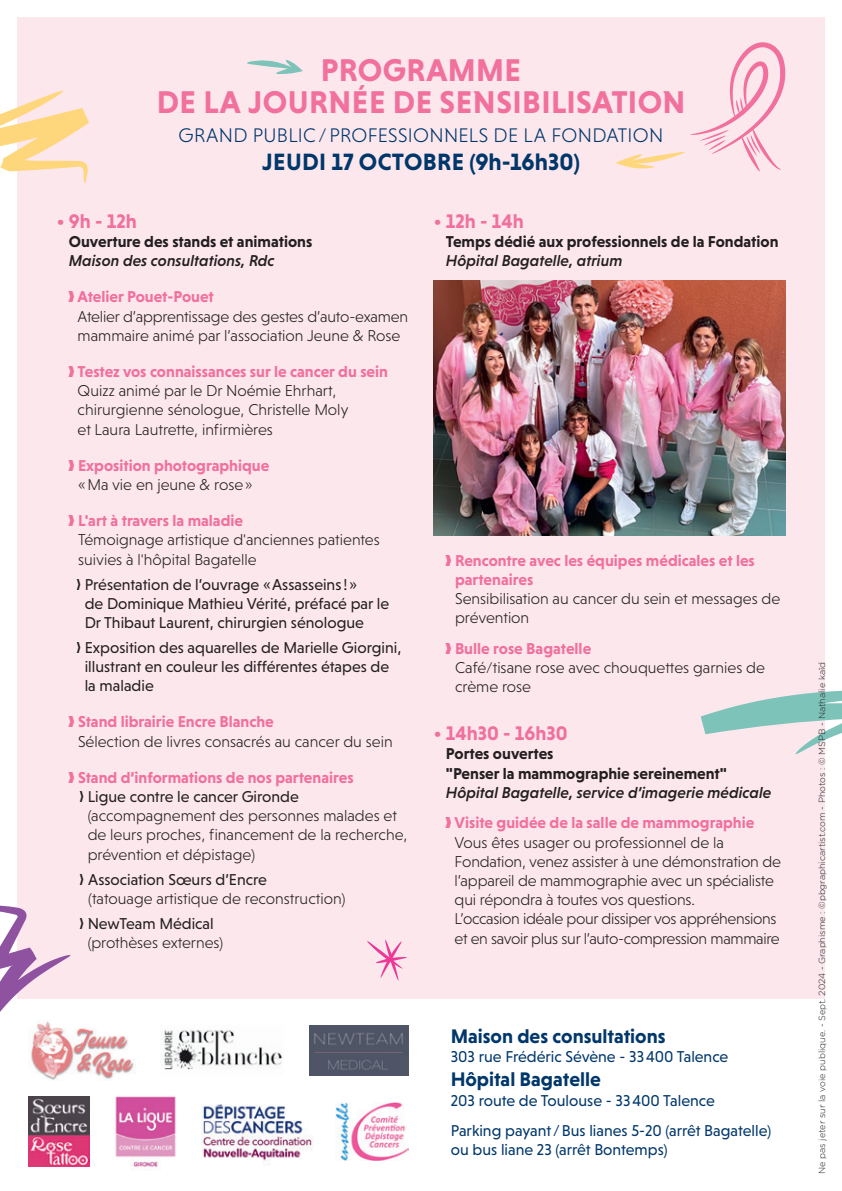
<style>
.page{position:relative;width:842px;height:1191px;background:#fff}
.page>*{position:absolute;margin:0;border:0;box-sizing:border-box;transform-origin:0 0}
.t1{font:700 32px/32px "Niveau Grotesk";letter-spacing:.015em;color:#f1709d;text-align:center}
.t2{font:700 24px "Niveau Grotesk";letter-spacing:.015em;color:#00376b}
.t3{font:300 20px "Niveau Grotesk";letter-spacing:.015em;color:#00376b}
.t4{font:700 20px "Niveau Grotesk";color:#00376b}
.t5{font:700 20px "Niveau Grotesk";color:#f1709d}
.t6{font:300 16px/19.2px "Niveau Grotesk";color:#231f20}
.t7{font:16px/19.2px "Niveau Grotesk";color:#231f20}
.t8{font:700 16px/19.2px "Niveau Grotesk";color:#f1709d}
.t9{font:16px/30.6px "Niveau Grotesk";color:#00376b}
.t10{font:italic 500 16px/30.6px "Niveau Grotesk";color:#231f20}
.t11{font:700 16px/19.2px "Niveau Grotesk";color:#231f20}
.t12{font:300 9px "Gotham";color:#231f20}
.s1{color:#f1709d}
.s2{font-weight:700;color:#f1709d}
.s3{font-weight:300;color:#231f20}
.s4{font-weight:400;color:#231f20}
.s5{font-weight:700;font-style:normal;color:#f1709d}
</style>
<div class="page">
<div style="left:17px;top:17px;width:808px;height:981px;background:#fce7ed"></div>
<img style="left:434px;top:281px;width:351px;height:255px">
<img style="left:28px;top:1096px;width:61px;height:70px">
<img style="left:162px;top:1030px;width:121px;height:40px">
<img style="left:30px;top:1021px;width:105px;height:59px">
<img style="left:309px;top:1025px;width:99px;height:50px">
<img style="left:202px;top:1104px;width:111px;height:61px">
<img style="left:115px;top:1096px;width:61px;height:72px">
<img style="left:335px;top:1102px;width:73px;height:58px">
<svg style="left:247px;top:60px;width:56px;height:14px"></svg>
<svg style="left:615px;top:42px;width:171px;height:130px"></svg>
<svg style="left:701px;top:690px;width:141px;height:64px"></svg>
<svg style="left:0;top:90px;width:89px;height:93px"></svg>
<svg style="left:0;top:905px;width:73px;height:107px"></svg>
<svg style="left:367px;top:939px;width:40px;height:42px"></svg>
<h1 class="t1" style="left:157px;top:53px;width:530px">PROGRAMME<br>DE LA JOURNÉE DE SENSIBILISATION</h1>
<p class="t3" style="left:179px;top:124px;width:486px">GRAND PUBLIC / PROFESSIONNELS DE LA FONDATION</p>
<h2 class="t2" style="left:262px;top:148px;width:319px">JEUDI 17 OCTOBRE (9h-16h30)</h2>
<p class="t5" style="left:57px;top:209px;width:82px">• 9h - 12h</p>
<p class="t11" style="left:69px;top:232px;width:245px">Ouverture des stands et animations</p>
<p class="t10" style="left:69px;top:245px;width:207px">Maison des consultations, Rdc</p>
<p class="t6" style="left:78px;top:287px;width:332px;text-indent:-10px"><span class="s1">❱</span> <span class="s2">Atelier Pouet-Pouet<br></span>Atelier d’apprentissage des gestes d’auto-examen mammaire animé par l’association Jeune &amp; Rose</p>
<p class="t6" style="left:78px;top:362px;width:312px;text-indent:-10px"><span class="s1">❱</span> <span class="s2">Testez vos connaissances sur le cancer du sein </span>Quizz animé par le Dr Noémie Ehrhart, chirurgienne sénologue, Christelle Moly<br>et Laura Lautrette, infirmières</p>
<p class="t8" style="left:68px;top:455px;width:203px;text-align:center">❱ Exposition photographique <span class="s3">« Ma vie en jeune &amp; rose »</span></p>
<p class="t6" style="left:78px;top:511px;width:303px;text-indent:-10px"><span class="s1">❱</span> <span class="s2">L'art à travers la maladie<br></span>Témoignage artistique d'anciennes patientes suivies à l'hôpital Bagatelle</p>
<p class="t7" style="left:85px;top:574px;width:306px">Présentation de l’ouvrage « Assasseins ! »<br>de Dominique Mathieu Vérité, préfacé par le<br>Dr Thibaut Laurent, chirurgien sénologue</p>
<p class="t7" style="left:85px;top:637px;width:318px">Exposition des aquarelles de Marielle Giorgini, illustrant en couleur les différentes étapes de la maladie</p>
<p class="t6" style="left:78px;top:712px;width:316px;text-indent:-10px"><span class="s1">❱</span> <span class="s2">Stand librairie Encre Blanche<br></span>Sélection de livres consacrés au cancer du sein</p>
<p class="t8" style="left:88px;top:767px;width:267px;text-indent:-20px">❱ Stand d’informations de nos partenaires<br><span class="s4">Ligue contre le cancer Gironde</span></p>
<p class="t6" style="left:88px;top:806px;width:321px">(accompagnement des personnes malades et de leurs proches, financement de la recherche, prévention et dépistage)</p>
<p class="t7" style="left:88px;top:869px;width:180px">Association Sœurs d’Encre</p>
<p class="t6" style="left:88px;top:888px;width:259px">(tatouage artistique de reconstruction)</p>
<p class="t7" style="left:88px;top:913px;width:128px">NewTeam Médical</p>
<p class="t6" style="left:88px;top:932px;width:137px">(prothèses externes)</p>
<p class="t5" style="left:434px;top:209px;width:92px">• 12h - 14h</p>
<p class="t11" style="left:446px;top:232px;width:334px">Temps dédié aux professionnels de la Fondation</p>
<p class="t10" style="left:446px;top:245px;width:178px">Hôpital Bagatelle, atrium</p>
<p class="t8" style="left:455px;top:550px;width:301px;text-indent:-10px">❱ Rencontre avec les équipes médicales et les partenaires</p>
<p class="t6" style="left:455px;top:589px;width:327px">Sensibilisation au cancer du sein et messages de prévention</p>
<p class="t6" style="left:455px;top:638px;width:311px;text-indent:-10px"><span class="s1">❱</span> <span class="s2">Bulle rose Bagatelle<br></span>Café/tisane rose avec chouquettes garnies de crème rose</p>
<p class="t5" style="left:434px;top:722px;width:135px">• 14h30 - 16h30</p>
<p class="t11" style="left:446px;top:744px;width:283px">Portes ouvertes<br>"Penser la mammographie sereinement"</p>
<p class="t10" style="left:445px;top:777px;width:328px">Hôpital Bagatelle, service d’imagerie médicale <span class="s1">❱</span> <span class="s5">Visite guidée de la salle de mammographie</span></p>
<p class="t6" style="left:455px;top:832px;width:328px">Vous êtes usager ou professionnel de la Fondation, venez assister à une démonstration de l’appareil de mammographie avec un spécialiste qui répondra à toutes vos questions.<br>L’occasion idéale pour dissiper vos appréhensions et en savoir plus sur l’auto-compression mammaire</p>
<p class="t4" style="left:451px;top:1024px;width:216px">Maison des consultations</p>
<p class="t9" style="left:451px;top:1041px;width:279px">303 rue Frédéric Sévène - 33 400 Talence</p>
<p class="t4" style="left:451px;top:1068px;width:151px">Hôpital Bagatelle</p>
<p class="t9" style="left:451px;top:1084px;width:322px">203 route de Toulouse - 33 400 Talence<br>Parking payant / Bus lianes 5-20 (arrêt Bagatelle)</p>
<p class="t9" style="left:451px;top:1134px;width:218px">ou bus liane 23 (arrêt Bontemps)</p>
<p class="t12" style="left:816px;top:1174px;width:513px;rotate:-90deg">Ne pas jeter sur la voie publique. - Sept. 2024 - Graphisme : ©pbgraphicartist.com - Photos : © MSPB - Nathalie kaïd</p>
</div>
